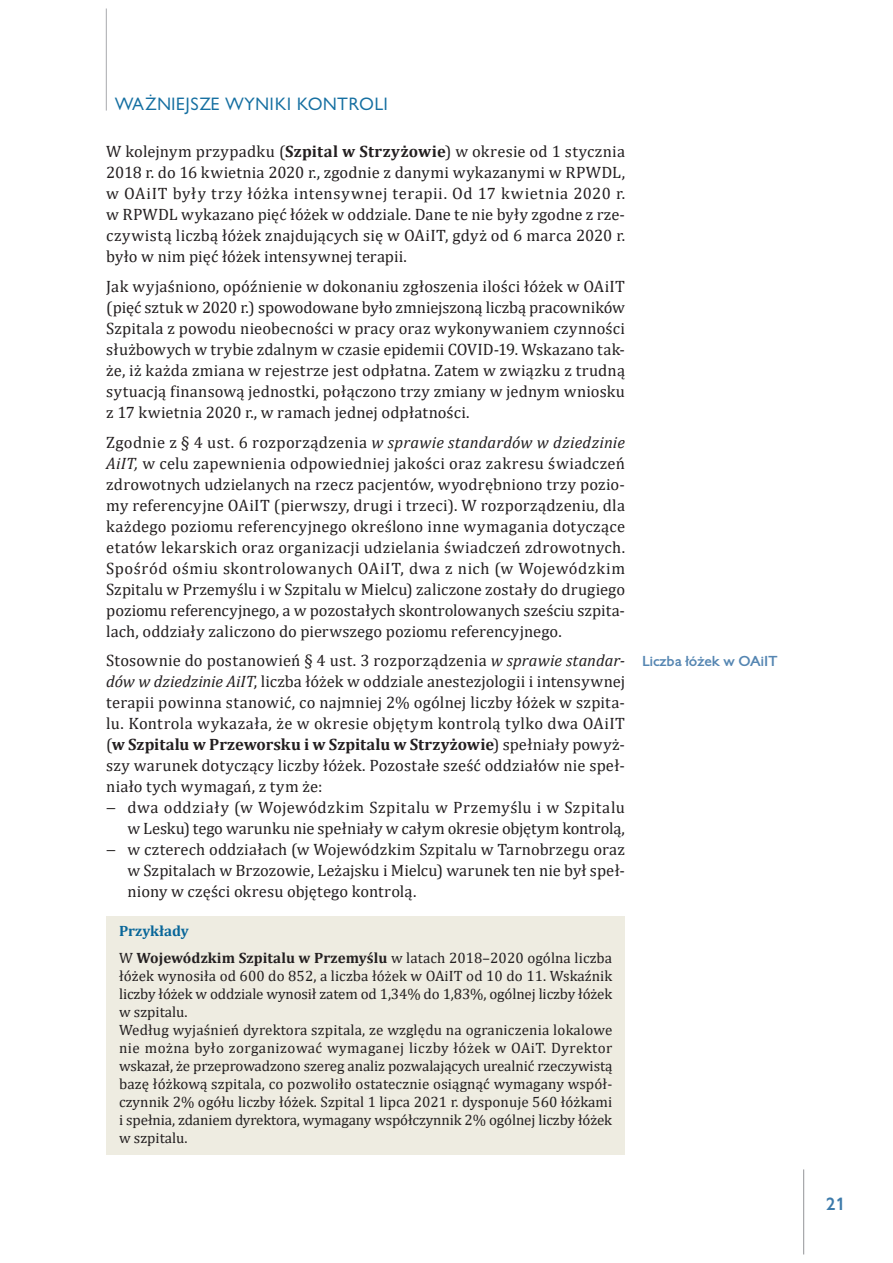
<style>
.page{position:relative;width:893px;height:1263px;background:#fff}
.page>*{position:absolute;margin:0;border:0;box-sizing:border-box;transform-origin:0 0}
.t1{font:16.5px/21px "Cambria";letter-spacing:.01em;color:#231f20;text-align:justify}
.t2{font:700 16.5px "Cambria";color:#231f20}
.t3{font:16.5px "Cambria";letter-spacing:.03em;color:#231f20}
.t4{font:16.5px "Gilead TTEFN";letter-spacing:.05em;color:#156fa1}
.t5{font:700 16.5px "Gilead TTEFN";color:#3c7aaa}
.t6{font:15px/18px "Cambria";letter-spacing:.005em;color:#231f20}
.t7{font:700 13.5px "Gilead TTEFN";color:#5586b2}
.s1{font-weight:700}
.s2{font-style:italic}
.s3{font-weight:400}
.s4{font-family:"Myriad Pro"}
.s5{font-weight:700;color:#086699}
</style>
<div class="page">
<hr style="left:106px;top:9px;width:1px;height:102px;background:#a8a9ad">
<hr style="left:803px;top:1169px;width:1px;height:85px;background:#939598">
<div style="left:106px;top:916px;width:519px;height:32px;background:#eeece1"></div>
<div style="left:106px;top:943px;width:519px;height:86px;background:#eeece1"></div>
<div style="left:106px;top:1015px;width:519px;height:140px;background:#eeece1"></div>
<p class="t4" style="left:115px;top:93px;width:275px">WAŻNIEJSZE WYNIKI KONTROLI</p>
<p class="t1" style="left:106px;top:141px;width:520px">W kolejnym przypadku (<span class="s1">Szpital w Strzyżowie</span>) w okresie od 1 stycznia 2018 r. do 16 kwietnia 2020 r., zgodnie z danymi wykazanymi w RPWDL, w OAiIT były trzy łóżka intensywnej terapii. Od 17 kwietnia 2020 r. w RPWDL wykazano pięć łóżek w oddziale. Dane te nie były zgodne z rze&shy;czywistą liczbą łóżek znajdujących się w OAiIT, gdyż od 6 marca 2020 r. było w nim pięć łóżek intensywnej terapii.</p>
<p class="t1" style="left:106px;top:276px;width:520px">Jak wyjaśniono, opóźnienie w dokonaniu zgłoszenia ilości łóżek w OAiIT (pięć sztuk w 2020 r.) spowodowane było zmniejszoną liczbą pracowników Szpitala z powodu nieobecności w pracy oraz wykonywaniem czynności służbowych w trybie zdalnym w czasie epidemii COVID-19. Wskazano tak&shy;że, iż każda zmiana w rejestrze jest odpłatna. Zatem w związku z trudną sytuacją finansową jednostki, połączono trzy zmiany w jednym wniosku z 17 kwietnia 2020 r., w ramach jednej odpłatności.</p>
<p class="t1" style="left:106px;top:431px;width:520px">Zgodnie z § 4 ust. 6 rozporządzenia <span class="s2">w sprawie standardów w dziedzinie AiIT,</span> w celu zapewnienia odpowiedniej jakości oraz zakresu świadczeń zdrowotnych udzielanych na rzecz pacjentów, wyodrębniono trzy pozio&shy;my referencyjne OAiIT (pierwszy, drugi i trzeci). W rozporządzeniu, dla każdego poziomu referencyjnego określono inne wymagania dotyczące etatów lekarskich oraz organizacji udzielania świadczeń zdrowotnych.<br>Spośród ośmiu skontrolowanych OAiIT, dwa z nich (w Wojewódzkim Szpitalu w Przemyślu i w Szpitalu w Mielcu) zaliczone zostały do drugiego poziomu referencyjnego, a w pozostałych skontrolowanych sześciu szpita&shy;lach, oddziały zaliczono do pierwszego poziomu referencyjnego.</p>
<p class="t1" style="left:106px;top:650px;width:520px">Stosownie do postanowień § 4 ust. 3 rozporządzenia <span class="s2">w sprawie standar-</span></p>
<p class="t1" style="left:106px;top:671px;width:520px"><span class="s2">dów w dziedzinie AiIT</span>, liczba łóżek w oddziale anestezjologii i intensywnej</p>
<p class="t1" style="left:106px;top:692px;width:520px">terapii powinna stanowić, co najmniej 2% ogólnej liczby łóżek w szpita-</p>
<p class="t1" style="left:106px;top:713px;width:520px">lu. Kontrola wykazała, że w okresie objętym kontrolą tylko dwa OAiIT</p>
<p class="t2" style="left:106px;top:733px;width:520px"><span class="s3">(</span>w Szpitalu w Przeworsku i w Szpitalu w Strzyżowie<span class="s3">) spełniały powyż-</span></p>
<p class="t1" style="left:106px;top:755px;width:520px">szy warunek dotyczący liczby łóżek. Pozostałe sześć oddziałów nie speł-</p>
<p class="t1" style="left:106px;top:776px;width:218px">niało tych wymagań, z tym że:</p>
<p class="t3" style="left:106px;top:798px;width:520px"><span class="s4">−</span> dwa oddziały (w Wojewódzkim Szpitalu w Przemyślu i w Szpitalu</p>
<p class="t1" style="left:128px;top:818px;width:499px">w Lesku) tego warunku nie spełniały w całym okresie objętym kontrolą,</p>
<p class="t1" style="left:106px;top:839px;width:520px"><span class="s4">−</span> w czterech oddziałach (w Wojewódzkim Szpitalu w Tarnobrzegu oraz</p>
<p class="t1" style="left:128px;top:860px;width:499px">w Szpitalach w Brzozowie, Leżajsku i Mielcu) warunek ten nie był speł-</p>
<p class="t1" style="left:128px;top:881px;width:290px">niony w części okresu objętego kontrolą.</p>
<p class="t6" style="left:119px;top:918px;width:495px;line-height:26.5px"><span class="s5">Przykłady<br></span>W <span class="s1">Wojewódzkim Szpitalu w Przemyślu</span> w latach 2018–2020 ogólna liczba</p>
<p class="t6" style="left:119px;top:967px;width:495px">łóżek wynosiła od 600 do 852, a liczba łóżek w OAiIT od 10 do 11. Wskaźnik liczby łóżek w oddziale wynosił zatem od 1,34% do 1,83%, ogólnej liczby łóżek w szpitalu.<br>Według wyjaśnień dyrektora szpitala, ze względu na ograniczenia lokalowe nie można było zorganizować wymaganej liczby łóżek w OAiT. Dyrektor wskazał, że przeprowadzono szereg analiz pozwalających urealnić rzeczywistą bazę łóżkową szpitala, co pozwoliło ostatecznie osiągnąć wymagany współ&shy;czynnik 2% ogółu liczby łóżek. Szpital 1 lipca 2021 r. dysponuje 560 łóżkami i spełnia, zdaniem dyrektora, wymagany współczynnik 2% ogólnej liczby łóżek w szpitalu.</p>
<p class="t7" style="left:642px;top:652px;width:137px">Liczba łóżek w OAiIT</p>
<p class="t5" style="left:826px;top:1193px;width:20px">21</p>
</div>
